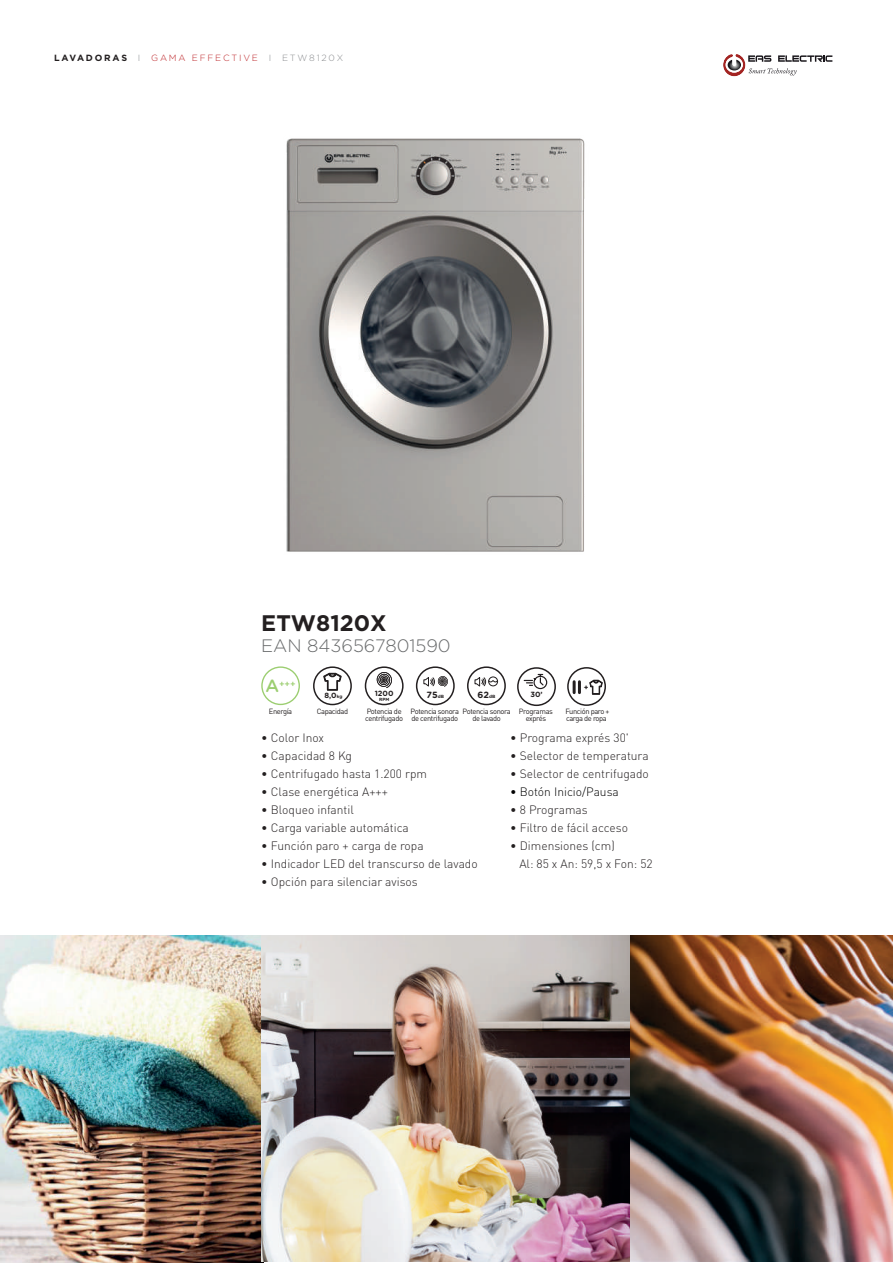
<style>
.page{position:relative;width:893px;height:1263px;background:#fff}
.page>*{position:absolute;margin:0;border:0;box-sizing:border-box;transform-origin:0 0}
.t1{font:700 22.5px "Gotham Pro";color:#231f20}
.t2{font:300 18px "Gotham Pro";color:#686a6b}
.t3{font:300 12px/18px "DIN Pro";color:#231f20}
.t4{font:300 12px "DIN Pro";color:#000}
.t5{font:300 9px "Gotham Pro";letter-spacing:.2em;color:#bd2529}
.t6{font:700 9px "Gotham Rounded";color:#231f20}
.t7{font:500 8.85px "Gotham Rounded";color:#9cce71}
.t8{font:7.5px/6.8px "DIN Pro";letter-spacing:-.05em;color:#231f20}
.t9{font:700 7.5px "Gotham Rounded";color:#231f20}
.t10{font:700 4.5px "Gotham Rounded";color:#231f20}
.s1{font-weight:700;color:#231f20}
.s2{color:#8a8c8f}
.s3{font-size:17.7px}
.s4{font-size:4.5px}
</style>
<div class="page">
<svg style="left:723px;top:54px;width:109px;height:22px"></svg>
<img style="left:0;top:935px;width:263px;height:328px">
<img style="left:261px;top:935px;width:632px;height:327px">
<img style="left:286px;top:138px;width:299px;height:414px">
<div style="left:261px;top:666px;width:39px;height:39px;border:1px solid #9cce71;border-radius:50%"></div>
<div style="left:313px;top:666px;width:39px;height:39px;border:2px solid #231f20;border-radius:50%"></div>
<div style="left:365px;top:666px;width:39px;height:39px;border:2px solid #231f20;border-radius:50%"></div>
<div style="left:416px;top:666px;width:39px;height:39px;border:2px solid #231f20;border-radius:50%"></div>
<div style="left:467px;top:666px;width:39px;height:39px;border:2px solid #231f20;border-radius:50%"></div>
<svg style="left:323px;top:673px;width:19px;height:18px"></svg>
<svg style="left:377px;top:672px;width:15px;height:16px"></svg>
<svg style="left:423px;top:676px;width:25px;height:11px"></svg>
<svg style="left:474px;top:676px;width:24px;height:11px"></svg>
<div style="left:517px;top:667px;width:39px;height:39px;border:2px solid #231f20;border-radius:50%"></div>
<svg style="left:523px;top:673px;width:25px;height:17px"></svg>
<div style="left:567px;top:667px;width:39px;height:39px;border:2px solid #231f20;border-radius:50%"></div>
<svg style="left:573px;top:682px;width:8px;height:11px"></svg>
<svg style="left:589px;top:680px;width:14px;height:15px"></svg>
<p class="t5" style="left:54px;top:52px;width:291px"><span class="s1">LAVADORAS</span> <span class="s2">I</span> GAMA EFFECTIVE <span class="s2">I ETW8120X</span></p>
<h1 class="t1" style="left:261px;top:610px;width:127px">ETW8120X</h1>
<h2 class="t2" style="left:261px;top:636px;width:191px">EAN 8436567801590</h2>
<p class="t7" style="left:265px;top:678px;width:32px"><span class="s3">A</span>+++</p>
<p class="t9" style="left:325px;top:690px;width:19px">8,0<span class="s4">kg</span></p>
<p class="t9" style="left:375px;top:688px;width:20px">1200</p>
<p class="t6" style="left:427px;top:688px;width:19px">75<span class="s4">dB</span></p>
<p class="t6" style="left:477px;top:688px;width:19px">62<span class="s4">dB</span></p>
<p class="t10" style="left:379px;top:696px;width:12px">RPM</p>
<p class="t9" style="left:530px;top:689px;width:14px">30’</p>
<p class="t8" style="left:269px;top:708px;width:25px">Energía</p>
<p class="t8" style="left:317px;top:708px;width:33px">Capacidad</p>
<p class="t8" style="left:365px;top:708px;width:39px">Potencia de centrifugado</p>
<p class="t8" style="left:411px;top:708px;width:50px">Potencia sonora de centrifugado</p>
<p class="t8" style="left:462px;top:708px;width:50px;text-align:center">Potencia sonora de lavado</p>
<p class="t8" style="left:519px;top:708px;width:35px;text-align:center">Programas exprés</p>
<p class="t9" style="left:584px;top:682px;width:6px">+</p>
<p class="t8" style="left:565px;top:708px;width:46px">Función paro + carga de ropa</p>
<p class="t3" style="left:261px;top:727px;width:64px">• Color Inox</p>
<p class="t3" style="left:261px;top:745px;width:92px">• Capacidad 8 Kg</p>
<p class="t3" style="left:261px;top:763px;width:167px">• Centrifugado hasta 1.200 rpm</p>
<p class="t3" style="left:261px;top:781px;width:128px">• Clase energética A+++</p>
<p class="t3" style="left:261px;top:799px;width:94px">• Bloqueo infantil</p>
<p class="t3" style="left:261px;top:817px;width:149px">• Carga variable automática</p>
<p class="t3" style="left:261px;top:835px;width:164px">• Función paro + carga de ropa</p>
<p class="t3" style="left:261px;top:853px;width:218px">• Indicador LED del transcurso de lavado</p>
<p class="t3" style="left:261px;top:871px;width:158px">• Opción para silenciar avisos</p>
<p class="t3" style="left:510px;top:727px;width:120px">• Programa exprés 30'</p>
<p class="t3" style="left:510px;top:745px;width:140px">• Selector de temperatura</p>
<p class="t3" style="left:510px;top:763px;width:140px">• Selector de centrifugado</p>
<p class="t4" style="left:510px;top:782px;width:110px">• Botón Inicio/Pausa</p>
<p class="t3" style="left:510px;top:799px;width:79px">• 8 Programas</p>
<p class="t3" style="left:510px;top:817px;width:119px">• Filtro de fácil acceso</p>
<p class="t3" style="left:519px;top:835px;width:135px;text-indent:-9px">• Dimensiones (cm)<br>Al: 85 x An: 59,5 x Fon: 52</p>
</div>
